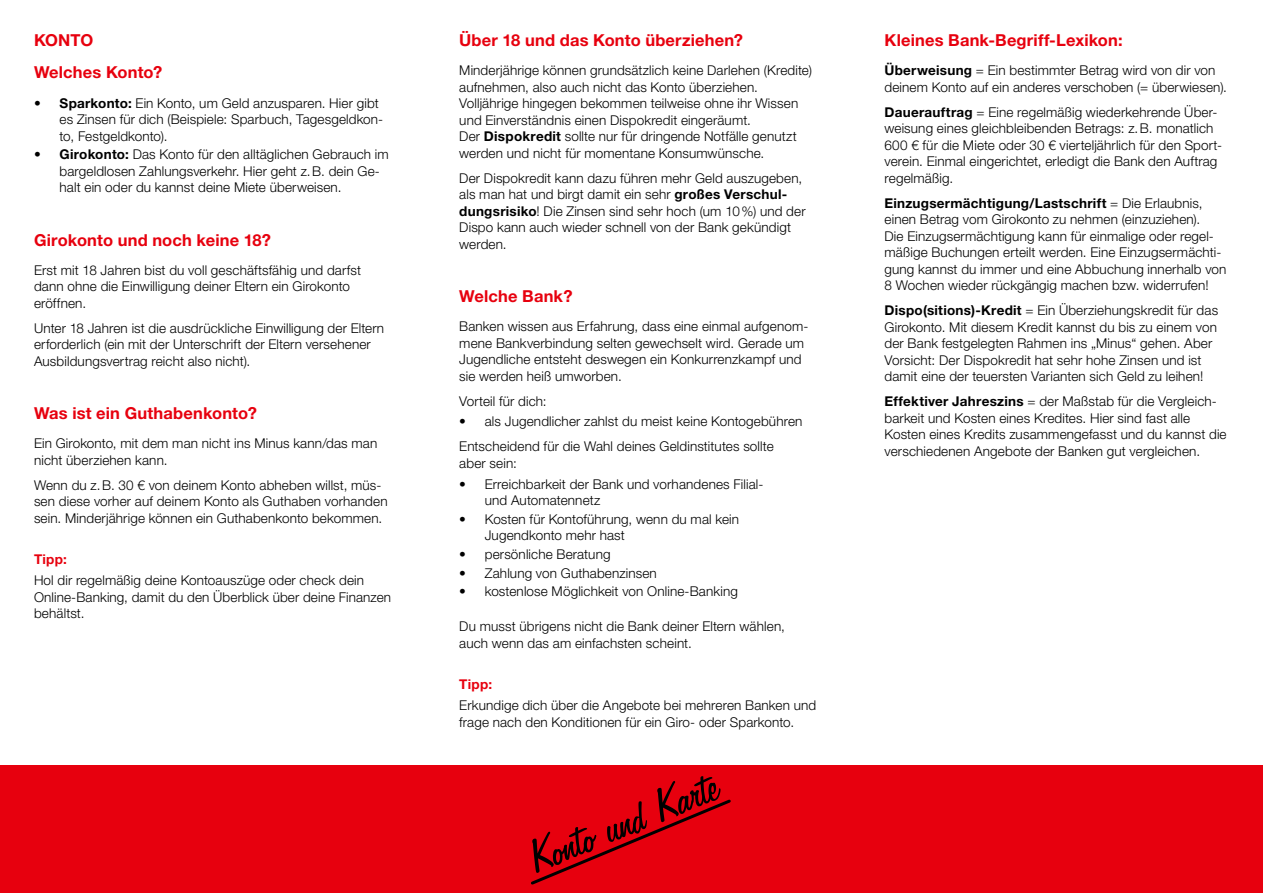
<style>
.page{position:relative;width:1263px;height:893px;background:#fff}
.page>*{position:absolute;margin:0;border:0;box-sizing:border-box;transform-origin:0 0}
.t1{font:52.5px "Freehand 575 BT Regular B";color:#000}
.t2{font:700 16.5px/32.5px "Helvetica Neue LT Std";letter-spacing:.01em;color:#e7000e}
.t3{font:300 13.5px/16.5px "Helvetica Neue LT Std";letter-spacing:.01em;color:#000}
.t4{font:700 13.5px "Helvetica Neue LT Std";letter-spacing:.02em;color:#e7000e}
.s1{font-weight:700}
</style>
<div class="page">
<div style="left:0;top:765px;width:1263px;height:128px;background:#e7000e"></div>
<svg style="left:531px;top:799px;width:200px;height:86px"></svg>
<p class="t2" style="left:34px;top:23px;width:130px">KONTO<br>Welches Konto?</p>
<p class="t3" style="left:60px;top:94px;width:325px;text-indent:-26px">• <span class="s1">Sparkonto:</span> Ein Konto, um Geld anzusparen. Hier gibt es Zinsen für dich (Beispiele: Sparbuch, Tagesgeldkon&shy;to, Festgeldkonto).</p>
<p class="t3" style="left:60px;top:146px;width:331px;text-indent:-26px">• <span class="s1">Girokonto:</span> Das Konto für den alltäglichen Gebrauch im bargeldlosen Zahlungsverkehr. Hier geht z.B. dein Ge&shy;halt ein oder du kannst deine Miete überweisen.</p>
<p class="t2" style="left:34px;top:223px;width:238px">Girokonto und noch keine 18?</p>
<p class="t3" style="left:34px;top:261px;width:329px">Erst mit 18 Jahren bist du voll geschäftsfähig und darfst dann ohne die Einwilligung deiner Eltern ein Girokonto eröffnen.</p>
<p class="t3" style="left:34px;top:319px;width:352px">Unter 18 Jahren ist die ausdrückliche Einwilligung der Eltern erforderlich (ein mit der Unterschrift der Eltern versehener<br>Ausbildungsvertrag reicht also nicht).</p>
<p class="t2" style="left:34px;top:397px;width:224px">Was ist ein Guthabenkonto?</p>
<p class="t3" style="left:34px;top:435px;width:345px">Ein Girokonto, mit dem man nicht ins Minus kann/das man nicht überziehen kann.</p>
<p class="t3" style="left:34px;top:477px;width:355px">Wenn du z.B. 30 € von deinem Konto abheben willst, müs&shy;sen diese vorher auf deinem Konto als Guthaben vorhanden sein. Minderjährige können ein Guthabenkonto bekommen.</p>
<p class="t4" style="left:34px;top:551px;width:34px">Tipp:</p>
<p class="t3" style="left:34px;top:572px;width:359px">Hol dir regelmäßig deine Kontoauszüge oder check dein<br>Online-Banking, damit du den Überblick über deine Finanzen behältst.</p>
<p class="t2" style="left:459px;top:23px;width:285px">Über 18 und das Konto überziehen?</p>
<p class="t3" style="left:459px;top:62px;width:354px">Minderjährige können grundsätzlich keine Darlehen (Kredite) aufnehmen, also auch nicht das Konto überziehen.<br>Volljährige hingegen bekommen teilweise ohne ihr Wissen und Einverständnis einen Dispokredit eingeräumt.<br>Der <span class="s1">Dispokredit</span> sollte nur für dringende Notfälle genutzt werden und nicht für momentane Konsumwünsche.</p>
<p class="t3" style="left:459px;top:169px;width:348px">Der Dispokredit kann dazu führen mehr Geld auszugeben, als man hat und birgt damit ein sehr <span class="s1">großes Verschul&shy;dungsrisiko</span>! Die Zinsen sind sehr hoch (um 10%) und der Dispo kann auch wieder schnell von der Bank gekündigt werden.</p>
<p class="t2" style="left:459px;top:279px;width:115px">Welche Bank?</p>
<p class="t3" style="left:459px;top:318px;width:351px">Banken wissen aus Erfahrung, dass eine einmal aufgenom&shy;mene Bankverbindung selten gewechselt wird. Gerade um Jugendliche entsteht deswegen ein Konkurrenzkampf und sie werden heiß umworben.</p>
<p class="t3" style="left:459px;top:392px;width:89px">Vorteil für dich:</p>
<p class="t3" style="left:459px;top:409px;width:345px;line-height:25px">• als Jugendlicher zahlst du meist keine Kontogebühren<br>Entscheidend für die Wahl deines Geldinstitutes sollte</p>
<p class="t3" style="left:459px;top:455px;width:59px">aber sein:</p>
<p class="t3" style="left:485px;top:475px;width:280px;text-indent:-26px">• Erreichbarkeit der Bank und vorhandenes Filial&shy;und Automatennetz</p>
<p class="t3" style="left:485px;top:510px;width:256px;text-indent:-26px">• Kosten für Kontoführung, wenn du mal kein<br>Jugendkonto mehr hast</p>
<p class="t3" style="left:459px;top:546px;width:153px">• persönliche Beratung</p>
<p class="t3" style="left:459px;top:564px;width:199px">• Zahlung von Guthabenzinsen</p>
<p class="t3" style="left:459px;top:583px;width:280px">• kostenlose Möglichkeit von Online-Banking</p>
<p class="t3" style="left:459px;top:618px;width:327px">Du musst übrigens nicht die Bank deiner Eltern wählen, auch wenn das am einfachsten scheint.</p>
<p class="t4" style="left:459px;top:676px;width:34px">Tipp:</p>
<p class="t3" style="left:459px;top:697px;width:358px">Erkundige dich über die Angebote bei mehreren Banken und frage nach den Konditionen für ein Giro- oder Sparkonto.</p>
<h1 class="t1" style="left:521px;top:833px;width:203px;rotate:-22deg">Konto und Karte</h1>
<p class="t2" style="left:884px;top:23px;width:240px">Kleines Bank-Begriff-Lexikon:</p>
<p class="t3" style="left:884px;top:62px;width:344px"><span class="s1">Überweisung</span> = Ein bestimmter Betrag wird von dir von deinem Konto auf ein anderes verschoben (= überwiesen).</p>
<p class="t3" style="left:884px;top:103px;width:339px"><span class="s1">Dauerauftrag</span> = Eine regelmäßig wiederkehrende Über&shy;weisung eines gleichbleibenden Betrags: z.B. monatlich 600 € für die Miete oder 30 € vierteljährlich für den Sport&shy;verein. Einmal eingerichtet, erledigt die Bank den Auftrag regelmäßig.</p>
<p class="t3" style="left:884px;top:194px;width:343px"><span class="s1">Einzugsermächtigung/Lastschrift</span> = Die Erlaubnis, einen Betrag vom Girokonto zu nehmen (einzuziehen).<br>Die Einzugsermächtigung kann für einmalige oder regel&shy;mäßige Buchungen erteilt werden. Eine Einzugsermächti&shy;gung kannst du immer und eine Abbuchung innerhalb von 8 Wochen wieder rückgängig machen bzw. widerrufen!</p>
<p class="t3" style="left:884px;top:302px;width:335px"><span class="s1">Dispo(sitions)-Kredit</span> = Ein Überziehungskredit für das Girokonto. Mit diesem Kredit kannst du bis zu einem von der Bank festgelegten Rahmen ins „Minus“ gehen. Aber Vorsicht: Der Dispokredit hat sehr hohe Zinsen und ist damit eine der teuersten Varianten sich Geld zu leihen!</p>
<p class="t3" style="left:884px;top:393px;width:344px"><span class="s1">Effektiver Jahreszins</span> = der Maßstab für die Vergleich&shy;barkeit und Kosten eines Kredites. Hier sind fast alle Kosten eines Kredits zusammengefasst und du kannst die verschiedenen Angebote der Banken gut vergleichen.</p>
</div>
